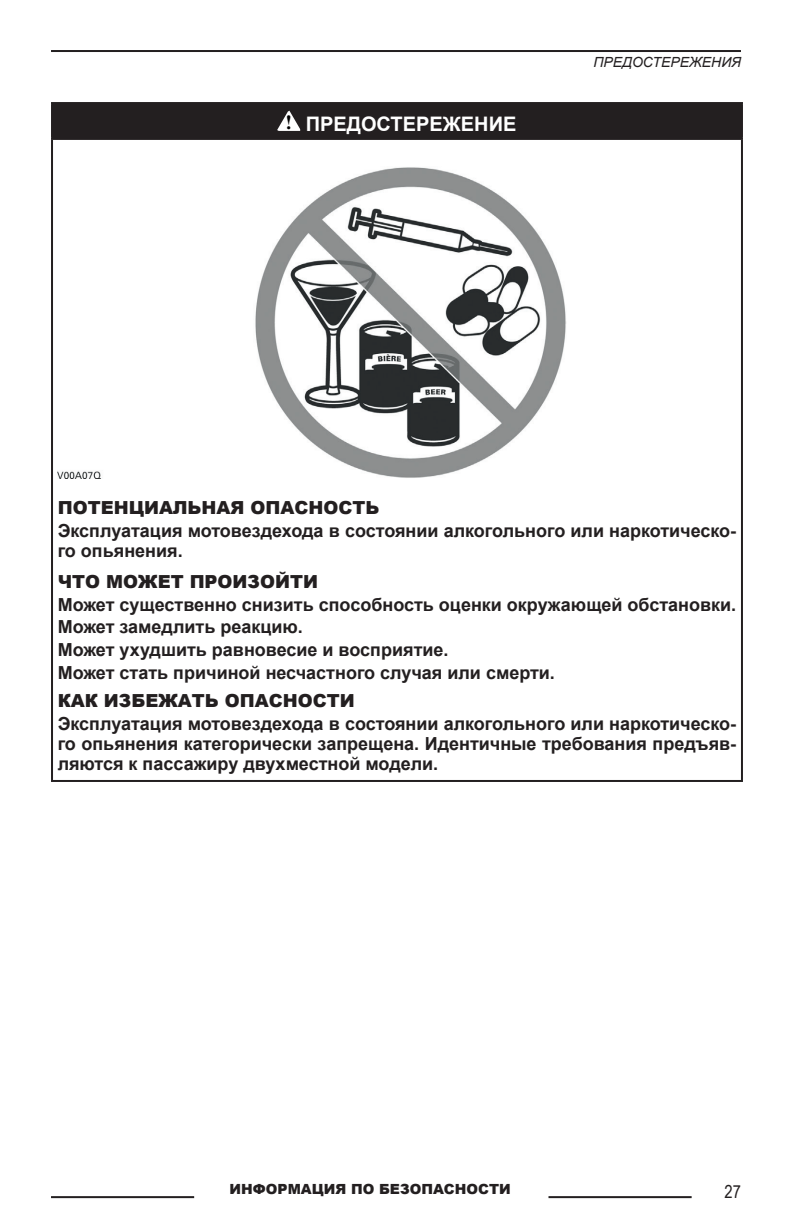
<style>
.page{position:relative;width:792px;height:1224px;background:#fff}
.page>*{position:absolute;margin:0;border:0;box-sizing:border-box;transform-origin:0 0}
.t1{font:700 20px "Arial";color:#fff}
.t2{font:700 18px/20px "Arial";color:#231f20}
.t3{font:900 18px "Arial";color:#231f20}
.t4{font:18px "Arial Narrow";color:#231f20}
.t5{font:900 14px "Arial";color:#231f20}
.t6{font:italic 14px "Arial";color:#231f20}
.s1{font-family:"Times New Roman";color:#000001}
</style>
<div class="page">
<hr style="left:51px;top:50px;width:690px;height:2px;background:#231f20">
<hr style="left:51px;top:1196px;width:143px;height:2px;background:#231f20">
<hr style="left:549px;top:1196px;width:143px;height:2px;background:#231f20">
<div style="left:52px;top:103px;width:690px;height:36px;background:#231f20"></div>
<hr style="left:51px;top:102px;width:692px;height:2px;background:#231f20">
<hr style="left:51px;top:104px;width:2px;height:34px;background:#231f20">
<hr style="left:741px;top:104px;width:2px;height:34px;background:#231f20">
<hr style="left:51px;top:138px;width:692px;height:2px;background:#231f20">
<hr style="left:51px;top:140px;width:2px;height:640px;background:#231f20">
<hr style="left:741px;top:140px;width:2px;height:640px;background:#231f20">
<hr style="left:51px;top:780px;width:692px;height:2px;background:#231f20">
<svg style="left:277px;top:110px;width:24px;height:21px"></svg>
<img style="left:58px;top:167px;width:509px;height:312px">
<p class="t1" style="left:286px;top:110px;width:232px"><span class="s1">!</span> ПРЕДОСТЕРЕЖЕНИЕ</p>
<p class="t6" style="left:593px;top:54px;width:149px">ПРЕДОСТЕРЕЖЕНИЯ</p>
<p class="t3" style="left:58px;top:495px;width:323px">ПОТЕНЦИАЛЬНАЯ ОПАСНОСТЬ</p>
<p class="t2" style="left:58px;top:521px;width:680px">Эксплуатация мотовездехода в состоянии алкогольного или наркотическо&shy;го опьянения.</p>
<p class="t3" style="left:58px;top:568px;width:262px">ЧТО МОЖЕТ ПРОИЗОЙТИ</p>
<p class="t2" style="left:58px;top:593px;width:680px;line-height:22.6px">Может существенно снизить способность оценки окружающей обстановки.<br>Может замедлить реакцию.<br>Может ухудшить равновесие и восприятие.<br>Может стать причиной несчастного случая или смерти.</p>
<p class="t3" style="left:58px;top:687px;width:299px">КАК ИЗБЕЖАТЬ ОПАСНОСТИ</p>
<p class="t2" style="left:58px;top:714px;width:680px;text-align:justify">Эксплуатация мотовездехода в состоянии алкогольного или наркотическо&shy;го опьянения категорически запрещена. Идентичные требования предъяв&shy;ляются к пассажиру двухместной модели.</p>
<p class="t5" style="left:230px;top:1179px;width:283px">ИНФОРМАЦИЯ ПО БЕЗОПАСНОСТИ</p>
<p class="t4" style="left:725px;top:1178px;width:18px">27</p>
</div>
